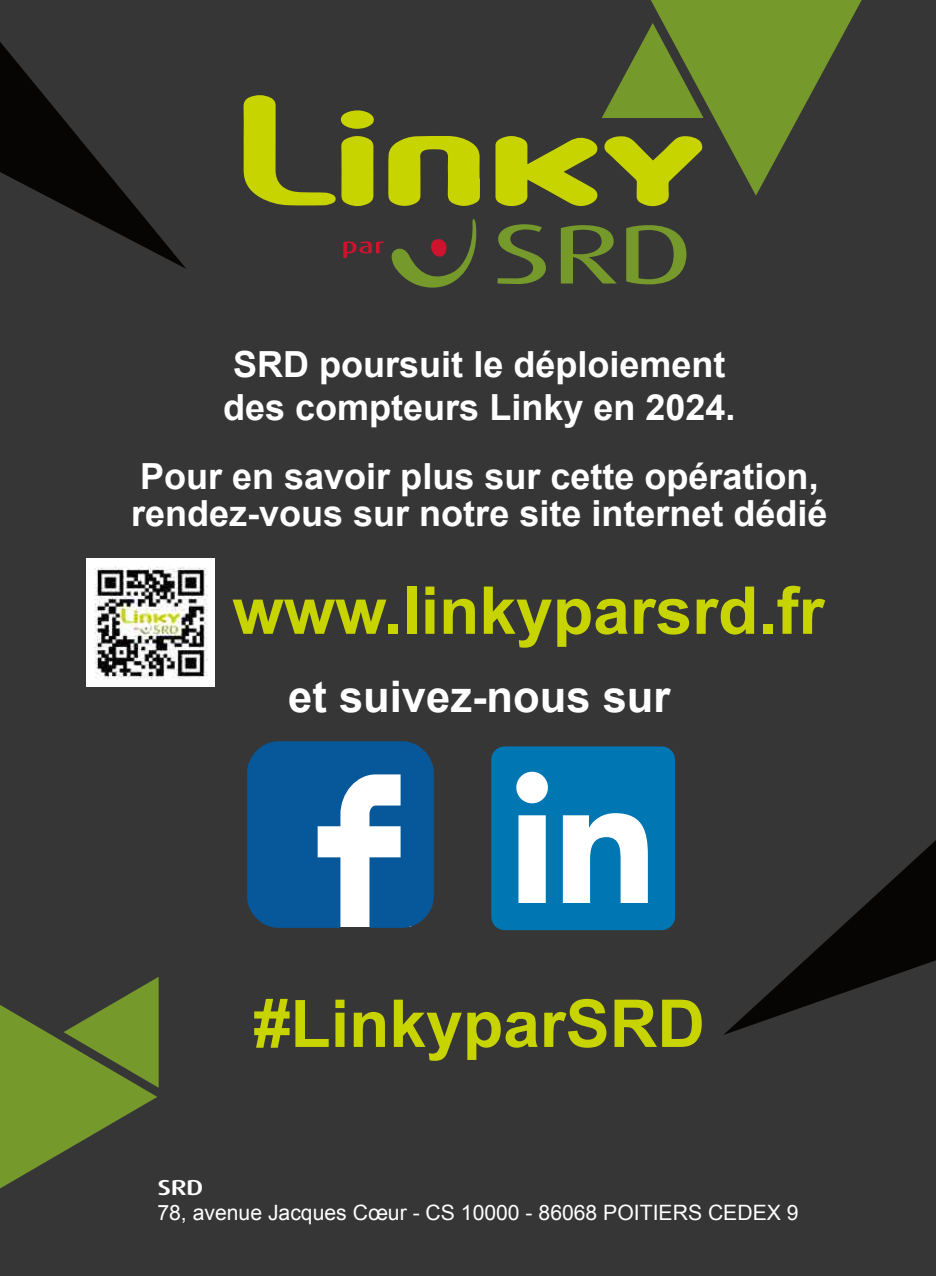
<style>
.page{position:relative;width:936px;height:1276px;background:#fff}
.page>*{position:absolute;margin:0;border:0;box-sizing:border-box;transform-origin:0 0}
.t1{font:700 66px "Arial";color:#c8d400}
.t2{font:700 43.5px "Arial";color:#fff}
.t3{font:700 36px/43.2px "Arial";color:#fff}
.t4{font:500 condensed 21.6px "Dax OT";color:#fff;scale:1.57 1}
.t5{font:21.15px "Arial";color:#fff}
</style>
<div class="page">
<div style="left:0;top:0;width:935px;height:1276px;background:#373636"></div>
<svg style="left:0;top:977px;width:159px;height:211px"></svg>
<svg style="left:0;top:42px;width:186px;height:227px"></svg>
<svg style="left:724px;top:841px;width:211px;height:194px"></svg>
<svg style="left:391px;top:219px;width:86px;height:69px"></svg>
<svg style="left:560px;top:225px;width:56px;height:58px"></svg>
<svg style="left:626px;top:225px;width:60px;height:59px"></svg>
<svg style="left:497px;top:224px;width:49px;height:60px"></svg>
<svg style="left:388px;top:136px;width:92px;height:70px"></svg>
<svg style="left:495px;top:0;width:366px;height:207px"></svg>
<svg style="left:243px;top:95px;width:131px;height:111px"></svg>
<svg style="left:343px;top:241px;width:41px;height:17px"></svg>
<svg style="left:247px;top:741px;width:186px;height:187px;background:#3877ab"></svg>
<img style="left:87px;top:559px;width:128px;height:128px">
<div style="left:491px;top:746px;width:184px;height:184px;background:#0076b3;border-radius:13px"></div>
<svg style="left:516px;top:771px;width:32px;height:132px"></svg>
<svg style="left:563px;top:813px;width:84px;height:90px"></svg>
<p class="t3" style="left:223px;top:344px;width:514px">SRD poursuit le déploiement des compteurs Linky en 2024.</p>
<p class="t3" style="left:131px;top:459px;width:698px;line-height:36.9px">Pour en savoir plus sur cette opération, rendez-vous sur notre site internet dédié</p>
<h1 class="t1" style="left:232px;top:566px;width:593px">www.linkyparsrd.fr</h1>
<p class="t2" style="left:288px;top:667px;width:383px">et suivez-nous sur</p>
<h1 class="t1" style="left:253px;top:979px;width:453px">#LinkyparSRD</h1>
<p class="t4" style="left:157px;top:1173px;width:31px">SRD</p>
<p class="t5" style="left:157px;top:1198px;width:642px">78, avenue Jacques Cœur - CS 10000 - 86068 POITIERS CEDEX 9</p>
</div>
